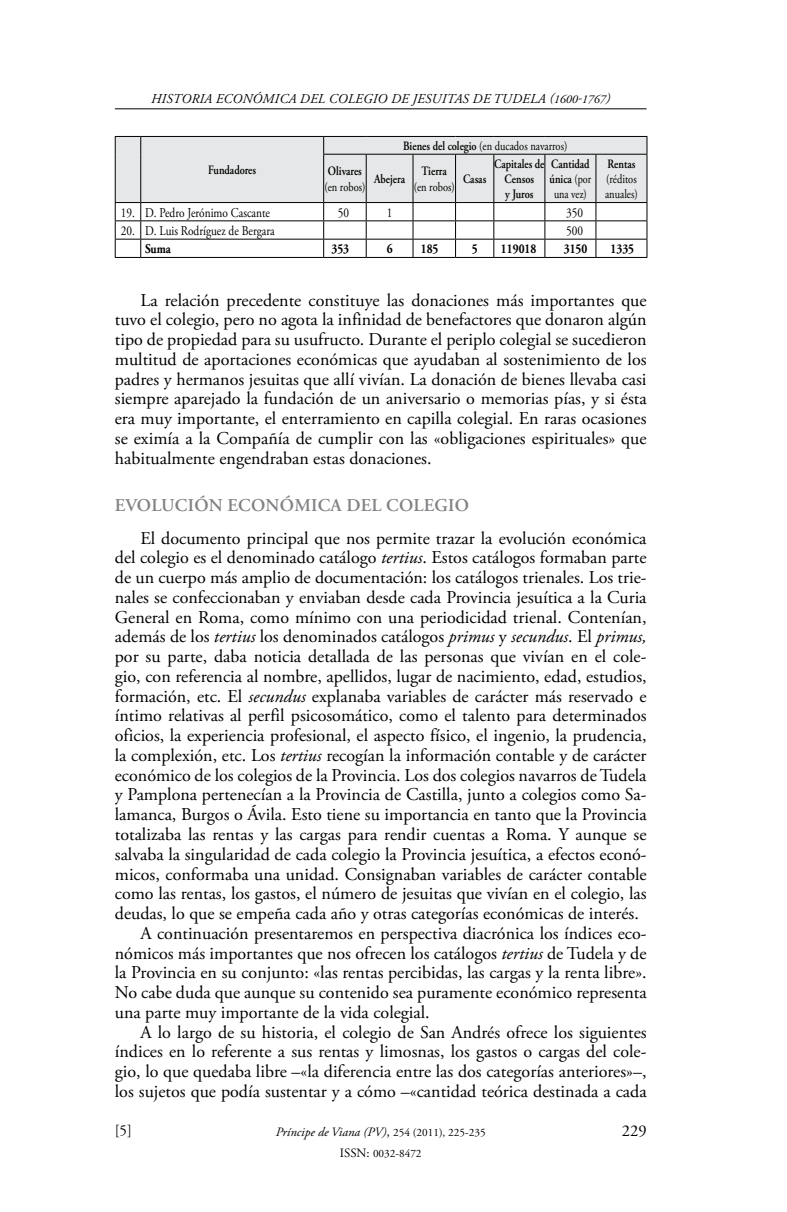
<style>
.page{position:relative;width:787px;height:1212px;background:#fff}
.page>*{position:absolute;margin:0;border:0;box-sizing:border-box;transform-origin:0 0}
.t1{font:18px/19.8px "Adobe Garamond Pro";color:#000;text-align:justify}
.t2{font:600 18px "Adobe Garamond Pro";letter-spacing:.015em;color:#808285}
.t3{font:16.5px "Adobe Garamond Pro";color:#000}
.t4{font:15px "Adobe Garamond Pro";color:#000}
.t5{font:13.5px "Adobe Garamond Pro";color:#000;scale:.84 1}
.t6{font:italic 13.5px "Adobe Garamond Pro";letter-spacing:.015em;color:#000}
.t7{font:700 13.5px "Adobe Garamond Pro";color:#000;scale:.84 1}
.t8{font:600 12.75px/15.3px "Adobe Garamond Pro";color:#000;text-align:center;scale:.82 1}
.t9{font:12.75px/15.3px "Adobe Garamond Pro";color:#000;scale:.82 1}
.t10{font:italic 12.75px "Adobe Garamond Pro";color:#000}
.t11{font:11.25px "Adobe Garamond Pro";color:#000}
.s1{font-size:12px}
.s2{font-weight:600}
.s3{font-weight:400}
.s4{font-style:italic}
.s5{font-style:normal;font-size:13.5px}
.s6{font-style:normal;font-size:11.25px}
.s7{font-size:12.75px}
</style>
<div class="page">
<hr style="left:115px;top:108px;width:531px;height:1px;background:#000">
<svg style="left:115px;top:136px;width:532px;height:122px"></svg>
<hr style="left:141px;top:257px;width:183px;height:1px;background:#000">
<hr style="left:324px;top:257px;width:42px;height:1px;background:#000">
<hr style="left:366px;top:257px;width:47px;height:1px;background:#000">
<hr style="left:413px;top:257px;width:42px;height:1px;background:#000">
<hr style="left:455px;top:257px;width:39px;height:1px;background:#000">
<hr style="left:494px;top:257px;width:51px;height:1px;background:#000">
<hr style="left:545px;top:257px;width:51px;height:1px;background:#000">
<hr style="left:596px;top:257px;width:51px;height:1px;background:#000">
<p class="t6" style="left:151px;top:91px;width:460px">Historia económica del colegio de jesuitas de Tudela (<span class="s1">1600-1767</span>)</p>
<p class="t8" style="left:208px;top:163px;width:60px">Fundadores</p>
<p class="t8" style="left:328px;top:164px;width:43px">Olivares</p>
<p class="t9" style="left:324px;top:179px;width:52px">(en robos)</p>
<p class="t9" style="left:403px;top:139px;width:202px"><span class="s2">Bienes del colegio</span> (en ducados navarros)</p>
<p class="t8" style="left:374px;top:171px;width:39px">Abejera</p>
<p class="t8" style="left:421px;top:164px;width:33px">Tierra</p>
<p class="t9" style="left:414px;top:179px;width:52px">(en robos)</p>
<p class="t8" style="left:463px;top:171px;width:30px">Casas</p>
<p class="t8" style="left:494px;top:156px;width:63px">Capitales de<br>Censos<br>y Juros</p>
<p class="t8" style="left:549px;top:156px;width:52px">Cantidad única <span class="s3">(por una vez)</span></p>
<p class="t8" style="left:607px;top:156px;width:36px">Rentas</p>
<p class="t9" style="left:605px;top:172px;width:41px">(réditos anuales)</p>
<p class="t5" style="left:121px;top:204px;width:179px">19. D. Pedro Jerónimo Cascante</p>
<p class="t5" style="left:338px;top:204px;width:15px">50</p>
<p class="t5" style="left:387px;top:204px;width:8px">1</p>
<p class="t5" style="left:566px;top:204px;width:22px">350</p>
<p class="t5" style="left:121px;top:222px;width:185px">20. D. Luis Rodríguez de Bergara</p>
<p class="t5" style="left:566px;top:222px;width:22px">500</p>
<p class="t7" style="left:145px;top:241px;width:32px">Suma</p>
<p class="t7" style="left:331px;top:241px;width:23px">353</p>
<p class="t7" style="left:386px;top:241px;width:9px">6</p>
<p class="t7" style="left:421px;top:241px;width:23px">185</p>
<p class="t7" style="left:472px;top:241px;width:9px">5</p>
<p class="t7" style="left:501px;top:241px;width:44px">119018</p>
<p class="t7" style="left:564px;top:241px;width:30px">3150</p>
<p class="t7" style="left:610px;top:241px;width:30px">1335</p>
<p class="t1" style="left:115px;top:291px;width:533px;text-indent:26px">La relación precedente constituye las donaciones más importantes que tuvo el colegio, pero no agota la infinidad de benefactores que donaron algún tipo de propiedad para su usufructo. Durante el periplo colegial se sucedieron multitud de aportaciones económicas que ayudaban al sostenimiento de los padres y hermanos jesuitas que allí vivían. La donación de bienes llevaba casi siempre aparejado la fundación de un aniversario o memorias pías, y si ésta era muy importante, el enterramiento en capilla colegial. En raras ocasiones se eximía a la Compañía de cumplir con las «obligaciones espirituales» que habitualmente engendraban estas donaciones.</p>
<p class="t2" style="left:115px;top:495px;width:355px">EVOLUCIÓN ECONÓMICA DEL COLEGIO</p>
<p class="t1" style="left:140px;top:528px;width:508px">El documento principal que nos permite trazar la evolución económica</p>
<p class="t1" style="left:115px;top:548px;width:533px">del colegio es el denominado catálogo <span class="s4">tertius</span>. Estos catálogos formaban parte</p>
<p class="t1" style="left:115px;top:568px;width:533px">de un cuerpo más amplio de documentación: los catálogos trienales. Los trie-</p>
<p class="t1" style="left:115px;top:588px;width:533px">nales se confeccionaban y enviaban desde cada Provincia jesuítica a la Curia</p>
<p class="t1" style="left:115px;top:608px;width:533px">General en Roma, como mínimo con una periodicidad trienal. Contenían,</p>
<p class="t1" style="left:115px;top:627px;width:533px">además de los <span class="s4">tertius</span> los denominados catálogos <span class="s4">primus</span> y <span class="s4">secundus</span>. El <span class="s4">primus,</span></p>
<p class="t1" style="left:115px;top:647px;width:533px">por su parte, daba noticia detallada de las personas que vivían en el cole-</p>
<p class="t1" style="left:115px;top:667px;width:533px">gio, con referencia al nombre, apellidos, lugar de nacimiento, edad, estudios,</p>
<p class="t1" style="left:115px;top:687px;width:533px">formación, etc. El <span class="s4">secundus</span> explanaba variables de carácter más reservado e</p>
<p class="t1" style="left:115px;top:706px;width:533px">íntimo relativas al perfil psicosomático, como el talento para determinados</p>
<p class="t1" style="left:115px;top:726px;width:533px">oficios, la experiencia profesional, el aspecto físico, el ingenio, la prudencia,</p>
<p class="t1" style="left:115px;top:746px;width:533px">la complexión, etc. Los <span class="s4">tertius</span> recogían la información contable y de carácter</p>
<p class="t1" style="left:115px;top:766px;width:533px">económico de los colegios de la Provincia. Los dos colegios navarros de Tudela</p>
<p class="t1" style="left:115px;top:785px;width:533px">y Pamplona pertenecían a la Provincia de Castilla, junto a colegios como Sa-</p>
<p class="t1" style="left:115px;top:805px;width:533px">lamanca, Burgos o Ávila. Esto tiene su importancia en tanto que la Provincia</p>
<p class="t1" style="left:115px;top:825px;width:533px">totalizaba las rentas y las cargas para rendir cuentas a Roma. Y aunque se</p>
<p class="t1" style="left:115px;top:845px;width:533px">salvaba la singularidad de cada colegio la Provincia jesuítica, a efectos econó-</p>
<p class="t1" style="left:115px;top:864px;width:533px">micos, conformaba una unidad. Consignaban variables de carácter contable</p>
<p class="t1" style="left:115px;top:884px;width:533px">como las rentas, los gastos, el número de jesuitas que vivían en el colegio, las</p>
<p class="t1" style="left:115px;top:904px;width:525px">deudas, lo que se empeña cada año y otras categorías económicas de interés.</p>
<p class="t1" style="left:140px;top:924px;width:507px">A continuación presentaremos en perspectiva diacrónica los índices eco-</p>
<p class="t1" style="left:115px;top:943px;width:533px">nómicos más importantes que nos ofrecen los catálogos <span class="s4">tertius</span> de Tudela y de</p>
<p class="t1" style="left:115px;top:963px;width:533px">la Provincia en su conjunto: «las rentas percibidas, las cargas y la renta libre».</p>
<p class="t1" style="left:115px;top:983px;width:533px">No cabe duda que aunque su contenido sea puramente económico representa</p>
<p class="t1" style="left:115px;top:1003px;width:316px">una parte muy importante de la vida colegial.</p>
<p class="t1" style="left:140px;top:1023px;width:507px">A lo largo de su historia, el colegio de San Andrés ofrece los siguientes</p>
<p class="t1" style="left:115px;top:1042px;width:533px">índices en lo referente a sus rentas y limosnas, los gastos o cargas del cole-</p>
<p class="t1" style="left:115px;top:1062px;width:533px">gio, lo que quedaba libre –«la diferencia entre las dos categorías anteriores»–,</p>
<p class="t1" style="left:115px;top:1082px;width:533px">los sujetos que podía sustentar y a cómo –«cantidad teórica destinada a cada</p>
<p class="t4" style="left:115px;top:1121px;width:19px">[5]</p>
<p class="t10" style="left:276px;top:1124px;width:211px">Príncipe de Viana (PV)<span class="s5">,</span> <span class="s6">254 (2011), 225-235</span></p>
<p class="t3" style="left:622px;top:1120px;width:26px">229</p>
<p class="t11" style="left:340px;top:1147px;width:83px"><span class="s7">ISSN:</span> 0032-8472</p>
</div>
